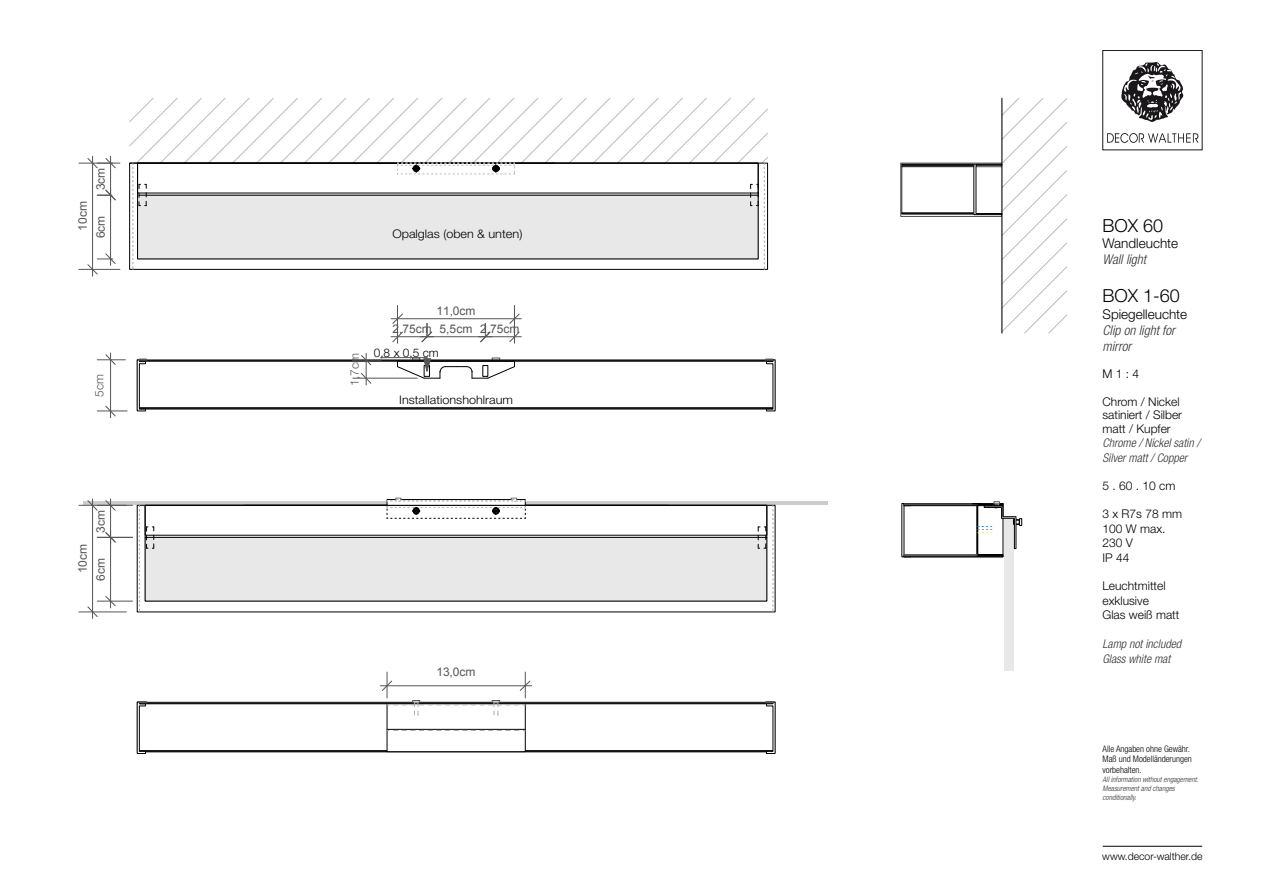
<style>
.page{position:relative;width:1263px;height:893px;background:#fff}
.page>*{position:absolute;margin:0;border:0;box-sizing:border-box;transform-origin:0 0}
.t1{font:300 18px "Helvetica Neue LT Std";color:#000}
.t2{font:italic 300 condensed 13.5px/16.2px "Helvetica Neue LT Std";color:#333}
.t3{font:300 13.5px "Helvetica Neue LT Std";color:#000}
.t4{font:300 12px/14.4px "Helvetica Neue LT Std";color:#000}
.t5{font:italic 300 condensed 12px/14.4px "Helvetica Neue LT Std";color:#333}
.t6{font:11.85px "Arial";color:#555}
.t7{font:300 11.85px "Helvetica Neue LT Std";color:#000;scale:1.06 1}
.t8{font:300 11.85px "Helvetica Neue LT Std";color:#000}
.t9{font:300 11.85px "Helvetica Neue LT Std";color:#555}
.t10{font:300 10.5px "Helvetica Neue LT Std";letter-spacing:-.005em;color:#000}
.t11{font:300 condensed 9px/10.8px "Helvetica Neue LT Std";color:#000}
.t12{font:italic 300 condensed 7.5px/9px "Helvetica Neue LT Std";color:#333}
</style>
<div class="page">
<svg style="left:1107px;top:133px;width:91px;height:10px"></svg>
<svg style="left:1121px;top:62px;width:62px;height:60px"></svg>
<hr style="left:1103px;top:845px;width:99px;height:1px;background:#000">
<hr style="left:79px;top:163px;width:41px;height:1px;background:#555">
<hr style="left:79px;top:269px;width:41px;height:1px;background:#555">
<hr style="left:92px;top:163px;width:1px;height:106px;background:#555">
<hr style="left:110px;top:163px;width:1px;height:32px;background:#555">
<svg style="left:87px;top:156px;width:29px;height:13px"></svg>
<hr style="left:110px;top:195px;width:1px;height:64px;background:#555">
<svg style="left:97px;top:188px;width:19px;height:14px"></svg>
<svg style="left:87px;top:253px;width:29px;height:23px"></svg>
<div style="left:137px;top:359px;width:638px;height:51px;background:#fff;border:1px solid #a1a1a1"></div>
<div style="left:139px;top:407px;width:634px;height:2px;background:#fff;border:1px solid #000"></div>
<div style="left:139px;top:360px;width:634px;height:1px;background:#fff;border:1px solid #000"></div>
<svg style="left:137px;top:359px;width:10px;height:52px"></svg>
<svg style="left:765px;top:359px;width:11px;height:52px"></svg>
<svg style="left:396px;top:357px;width:119px;height:22px"></svg>
<hr style="left:381px;top:357px;width:46px;height:1px;background:#555">
<svg style="left:900px;top:98px;width:167px;height:236px"></svg>
<div style="left:902px;top:212px;width:71px;height:2px;background:#ccc;border:1px solid #000"></div>
<svg style="left:129px;top:98px;width:639px;height:172px"></svg>
<hr style="left:97px;top:410px;width:30px;height:1px;background:#555">
<hr style="left:110px;top:360px;width:1px;height:51px;background:#555">
<svg style="left:97px;top:353px;width:28px;height:12px"></svg>
<svg style="left:105px;top:405px;width:11px;height:13px"></svg>
<div style="left:1004px;top:518px;width:9px;height:152px;background:#e8e8e8"></div>
<svg style="left:901px;top:501px;width:121px;height:56px"></svg>
<svg style="left:84px;top:501px;width:744px;height:4px;background:#b4b4b4"></svg>
<div style="left:145px;top:537px;width:622px;height:64px;background:#e8e8e8"></div>
<div style="left:145px;top:505px;width:622px;height:30px;border:1px solid #000"></div>
<svg style="left:139px;top:505px;width:1px;height:107px"></svg>
<svg style="left:773px;top:505px;width:1px;height:107px"></svg>
<hr style="left:145px;top:537px;width:622px;height:1px;background:#000">
<hr style="left:79px;top:505px;width:47px;height:1px;background:#555">
<hr style="left:79px;top:611px;width:47px;height:1px;background:#555">
<hr style="left:92px;top:505px;width:1px;height:107px;background:#555">
<svg style="left:87px;top:499px;width:11px;height:12px"></svg>
<svg style="left:87px;top:605px;width:11px;height:13px"></svg>
<hr style="left:97px;top:505px;width:36px;height:1px;background:#555">
<hr style="left:110px;top:505px;width:1px;height:32px;background:#555">
<svg style="left:105px;top:499px;width:11px;height:12px"></svg>
<hr style="left:97px;top:537px;width:36px;height:1px;background:#555">
<hr style="left:97px;top:601px;width:36px;height:1px;background:#555">
<hr style="left:110px;top:537px;width:1px;height:64px;background:#555">
<svg style="left:105px;top:530px;width:11px;height:14px"></svg>
<svg style="left:105px;top:595px;width:11px;height:13px"></svg>
<svg style="left:146px;top:526px;width:9px;height:23px"></svg>
<svg style="left:758px;top:526px;width:9px;height:23px"></svg>
<svg style="left:387px;top:498px;width:139px;height:21px"></svg>
<div style="left:137px;top:701px;width:638px;height:51px;background:#fff;border:1px solid #a1a1a1"></div>
<div style="left:139px;top:750px;width:634px;height:2px;background:#fff;border:1px solid #000"></div>
<div style="left:139px;top:702px;width:634px;height:2px;background:#fff;border:1px solid #000"></div>
<svg style="left:137px;top:701px;width:10px;height:53px"></svg>
<svg style="left:765px;top:701px;width:11px;height:53px"></svg>
<div style="left:387px;top:703px;width:139px;height:49px;background:#fff;border:1px solid #000"></div>
<hr style="left:387px;top:729px;width:138px;height:1px;background:#000">
<svg style="left:387px;top:730px;width:138px;height:1px"></svg>
<hr style="left:427px;top:336px;width:58px;height:1px;background:#555">
<hr style="left:397px;top:305px;width:1px;height:38px;background:#555">
<hr style="left:514px;top:305px;width:1px;height:38px;background:#555">
<hr style="left:397px;top:318px;width:117px;height:1px;background:#555">
<svg style="left:380px;top:672px;width:152px;height:43px"></svg>
<hr style="left:353px;top:378px;width:64px;height:1px;background:#555">
<svg style="left:353px;top:353px;width:28px;height:32px"></svg>
<svg style="left:478px;top:313px;width:43px;height:30px"></svg>
<hr style="left:397px;top:336px;width:30px;height:1px;background:#555">
<svg style="left:391px;top:313px;width:13px;height:30px"></svg>
<svg style="left:420px;top:323px;width:13px;height:20px"></svg>
<p class="t6" style="left:75px;top:231px;width:31px;rotate:-90deg">10cm</p>
<p class="t6" style="left:93px;top:190px;width:24px;rotate:-90deg">3cm</p>
<p class="t6" style="left:93px;top:238px;width:24px;rotate:-90deg">6cm</p>
<p class="t9" style="left:92px;top:397px;width:24px;rotate:-90deg">5cm</p>
<p class="t6" style="left:75px;top:573px;width:31px;rotate:-90deg">10cm</p>
<p class="t6" style="left:93px;top:532px;width:24px;rotate:-90deg">3cm</p>
<p class="t6" style="left:93px;top:580px;width:24px;rotate:-90deg">6cm</p>
<p class="t7" style="left:392px;top:226px;width:124px">Opalglas (oben &amp; unten)</p>
<p class="t9" style="left:348px;top:386px;width:34px;rotate:-90deg">1,7cm</p>
<p class="t6" style="left:436px;top:303px;width:41px">11,0cm</p>
<p class="t6" style="left:392px;top:321px;width:41px">2,75cm</p>
<p class="t6" style="left:480px;top:321px;width:41px">2,75cm</p>
<p class="t6" style="left:440px;top:321px;width:34px">5,5cm</p>
<p class="t8" style="left:374px;top:345px;width:67px">0,8 x 0,5 cm</p>
<p class="t7" style="left:399px;top:392px;width:109px">Installationshohlraum</p>
<p class="t6" style="left:436px;top:664px;width:41px">13,0cm</p>
<h1 class="t1" style="left:1103px;top:215px;width:62px">BOX 60</h1>
<p class="t3" style="left:1103px;top:235px;width:77px">Wandleuchte</p>
<p class="t2" style="left:1103px;top:252px;width:45px">Wall light</p>
<h1 class="t1" style="left:1103px;top:285px;width:79px">BOX 1-60</h1>
<p class="t3" style="left:1103px;top:305px;width:86px">Spiegelleuchte</p>
<p class="t2" style="left:1103px;top:322px;width:74px">Clip on light for mirror</p>
<p class="t4" style="left:1103px;top:366px;width:38px">M 1 : 4</p>
<p class="t4" style="left:1103px;top:394px;width:81px;line-height:13.5px">Chrom / Nickel satiniert / Silber matt / Kupfer</p>
<p class="t5" style="left:1103px;top:436px;width:99px">Chrome / Nickel satin /<br>Silver matt / Copper</p>
<p class="t4" style="left:1103px;top:478px;width:74px">5 . 60 . 10 cm</p>
<p class="t4" style="left:1103px;top:506px;width:81px">3 x R7s 78 mm<br>100 W max.<br>230 V<br>IP 44</p>
<p class="t4" style="left:1103px;top:578px;width:78px">Leuchtmittel exklusive<br>Glas weiß matt</p>
<p class="t5" style="left:1103px;top:637px;width:80px">Lamp not included<br>Glass white mat</p>
<p class="t11" style="left:1103px;top:743px;width:91px">Alle Angaben ohne Gewähr.<br>Maß und Modelländerungen vorbehalten.</p>
<p class="t12" style="left:1103px;top:775px;width:97px">All information without engagement.<br>Measurement and changes conditionally.</p>
<p class="t10" style="left:1102px;top:849px;width:102px">www.decor-walther.de</p>
</div>
